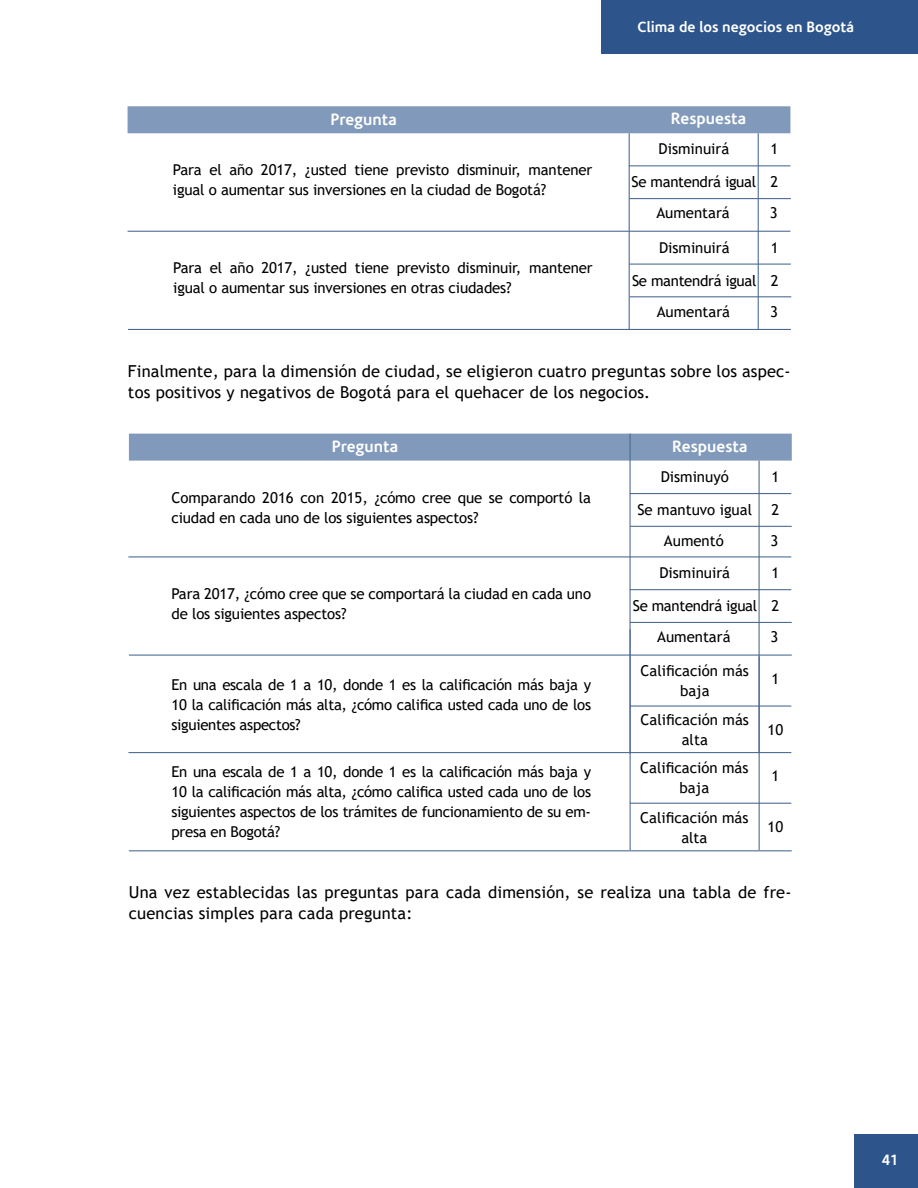
<style>
.page{position:relative;width:918px;height:1188px;background:#fff}
.page>*{position:absolute;margin:0;border:0;box-sizing:border-box;transform-origin:0 0}
.t1{font:16.5px/21px "Trebuchet MS";letter-spacing:.01em;color:#000}
.t2{font:700 16.5px "Corisande";color:#fff}
.t3{font:15px/20px "Trebuchet MS";letter-spacing:-.01em;color:#000}
.t4{font:700 15px "Corisande";color:#fff}
</style>
<div class="page">
<div style="left:854px;top:1134px;width:64px;height:54px;background:#2d558c"></div>
<div style="left:602px;top:0;width:316px;height:54px;background:#2d558c"></div>
<hr style="left:629px;top:133px;width:1px;height:197px;background:#466790">
<hr style="left:758px;top:133px;width:1px;height:197px;background:#466790">
<hr style="left:629px;top:165px;width:161px;height:1px;background:#466790">
<hr style="left:629px;top:264px;width:162px;height:1px;background:#466790">
<hr style="left:629px;top:198px;width:162px;height:1px;background:#466790">
<hr style="left:630px;top:296px;width:161px;height:1px;background:#466790">
<hr style="left:128px;top:231px;width:662px;height:1px;background:#466790">
<hr style="left:128px;top:329px;width:663px;height:1px;background:#466790">
<div style="left:129px;top:434px;width:663px;height:27px;background:#8199ba"></div>
<div style="left:128px;top:106px;width:662px;height:27px;background:#8199ba"></div>
<hr style="left:630px;top:629px;width:1px;height:221px;background:#466790">
<hr style="left:630px;top:434px;width:1px;height:320px;background:#466790">
<hr style="left:759px;top:656px;width:1px;height:194px;background:#466790">
<hr style="left:759px;top:461px;width:1px;height:292px;background:#466790">
<hr style="left:630px;top:706px;width:161px;height:1px;background:#466790">
<hr style="left:630px;top:493px;width:161px;height:1px;background:#466790">
<hr style="left:630px;top:589px;width:161px;height:1px;background:#466790">
<hr style="left:630px;top:526px;width:162px;height:1px;background:#466790">
<hr style="left:630px;top:622px;width:162px;height:1px;background:#466790">
<hr style="left:630px;top:803px;width:161px;height:1px;background:#466790">
<hr style="left:128px;top:752px;width:663px;height:1px;background:#466790">
<hr style="left:129px;top:850px;width:663px;height:1px;background:#466790">
<hr style="left:128px;top:556px;width:663px;height:1px;background:#466790">
<hr style="left:129px;top:655px;width:663px;height:1px;background:#466790">
<p class="t2" style="left:330px;top:109px;width:68px">Pregunta</p>
<p class="t3" style="left:173px;top:159px;width:421px">Para el año 2017, ¿usted tiene previsto disminuir, mantener igual o aumentar sus inversiones en la ciudad de Bogotá?</p>
<p class="t3" style="left:173px;top:258px;width:421px">Para el año 2017, ¿usted tiene previsto disminuir, mantener igual o aumentar sus inversiones en otras ciudades?</p>
<p class="t4" style="left:638px;top:18px;width:218px">Clima de los negocios en Bogotá</p>
<p class="t2" style="left:671px;top:109px;width:77px">Respuesta</p>
<p class="t3" style="left:659px;top:139px;width:72px">Disminuirá</p>
<p class="t3" style="left:771px;top:139px;width:9px">1</p>
<p class="t3" style="left:632px;top:172px;width:126px">Se mantendrá igual</p>
<p class="t3" style="left:771px;top:172px;width:9px">2</p>
<p class="t3" style="left:656px;top:203px;width:75px">Aumentará</p>
<p class="t3" style="left:770px;top:203px;width:9px">3</p>
<p class="t3" style="left:659px;top:237px;width:72px">Disminuirá</p>
<p class="t3" style="left:771px;top:237px;width:9px">1</p>
<p class="t3" style="left:632px;top:270px;width:126px">Se mantendrá igual</p>
<p class="t3" style="left:771px;top:270px;width:9px">2</p>
<p class="t3" style="left:657px;top:301px;width:75px">Aumentará</p>
<p class="t3" style="left:770px;top:301px;width:9px">3</p>
<p class="t1" style="left:128px;top:360px;width:664px">Finalmente, para la dimensión de ciudad, se eligieron cuatro preguntas sobre los aspec&shy;tos positivos y negativos de Bogotá para el quehacer de los negocios.</p>
<p class="t2" style="left:332px;top:437px;width:68px">Pregunta</p>
<p class="t2" style="left:672px;top:437px;width:77px">Respuesta</p>
<p class="t3" style="left:171px;top:488px;width:421px">Comparando 2016 con 2015, ¿cómo cree que se comportó la ciudad en cada uno de los siguientes aspectos?</p>
<p class="t3" style="left:171px;top:583px;width:421px">Para 2017, ¿cómo cree que se comportará la ciudad en cada uno de los siguientes aspectos?</p>
<p class="t3" style="left:172px;top:675px;width:421px;text-align:justify">En una escala de 1 a 10, donde 1 es la calificación más baja y 10 la calificación más alta, ¿cómo califica usted cada uno de los siguientes aspectos?</p>
<p class="t3" style="left:172px;top:761px;width:421px;text-align:justify">En una escala de 1 a 10, donde 1 es la calificación más baja y 10 la calificación más alta, ¿cómo califica usted cada uno de los siguientes aspectos de los trámites de funcionamiento de su em&shy;presa en Bogotá?</p>
<p class="t3" style="left:661px;top:467px;width:70px">Disminuyó</p>
<p class="t3" style="left:637px;top:500px;width:116px">Se mantuvo igual</p>
<p class="t3" style="left:664px;top:531px;width:61px">Aumentó</p>
<p class="t3" style="left:659px;top:563px;width:72px">Disminuirá</p>
<p class="t3" style="left:633px;top:596px;width:126px">Se mantendrá igual</p>
<p class="t3" style="left:657px;top:627px;width:75px">Aumentará</p>
<p class="t3" style="left:641px;top:661px;width:110px;text-align:center">Calificación más baja</p>
<p class="t3" style="left:641px;top:710px;width:110px;text-align:center">Calificación más alta</p>
<p class="t3" style="left:640px;top:758px;width:110px;text-align:center">Calificación más baja</p>
<p class="t3" style="left:640px;top:807px;width:110px;text-align:center">Calificación más alta</p>
<p class="t3" style="left:771px;top:467px;width:9px">1</p>
<p class="t3" style="left:771px;top:500px;width:9px">2</p>
<p class="t3" style="left:771px;top:531px;width:9px">3</p>
<p class="t3" style="left:771px;top:563px;width:9px">1</p>
<p class="t3" style="left:771px;top:596px;width:9px">2</p>
<p class="t3" style="left:771px;top:627px;width:9px">3</p>
<p class="t3" style="left:771px;top:669px;width:9px">1</p>
<p class="t3" style="left:768px;top:719px;width:17px">10</p>
<p class="t3" style="left:771px;top:766px;width:9px">1</p>
<p class="t3" style="left:768px;top:816px;width:17px">10</p>
<p class="t1" style="left:129px;top:882px;width:664px">Una vez establecidas las preguntas para cada dimensión, se realiza una tabla de fre&shy;cuencias simples para cada pregunta:</p>
<p class="t4" style="left:882px;top:1151px;width:18px">41</p>
</div>
